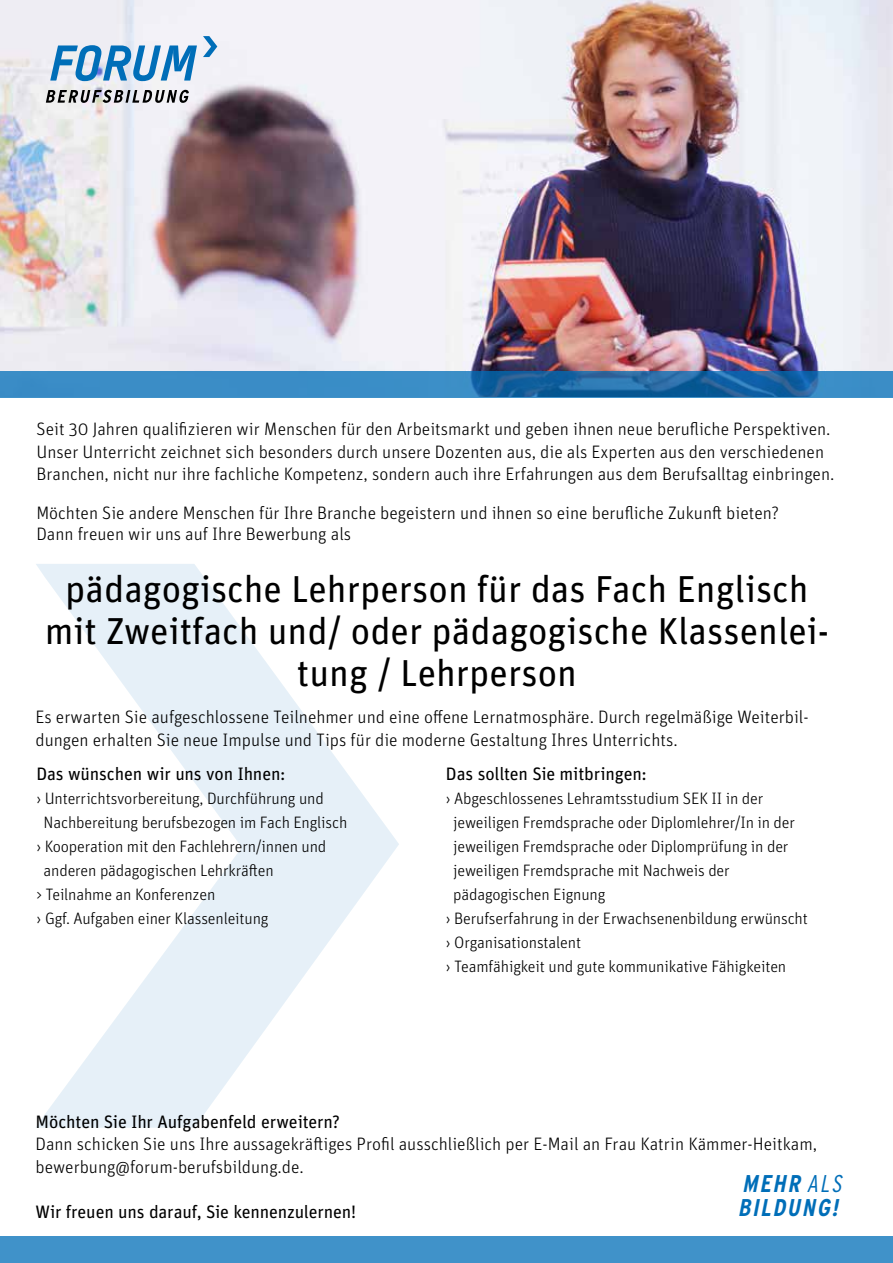
<style>
.page{position:relative;width:893px;height:1263px;background:#fff}
.page>*{position:absolute;margin:0;border:0;box-sizing:border-box;transform-origin:0 0}
.t1{font:37.5px/42px "Unit OT";color:#000;text-align:center}
.t2{font:italic 700 condensed 24.15px/23.7px "Interstate";color:#006eb8}
.t3{font:300 18px/22.5px "Unit OT";color:#000}
.t4{font:18px "Unit OT";letter-spacing:-.01em;color:#000}
.t5{font:300 16.5px "Unit OT";letter-spacing:-.01em;color:#000}
.s1{font-weight:300}
</style>
<div class="page">
<img style="left:0;top:0;width:892px;height:371px">
<div style="left:0;top:1237px;width:893px;height:26px;background:#4092c9"></div>
<svg style="left:0;top:371px;width:893px;height:27px;fill:#3a8cc6"></svg>
<svg style="left:36px;top:564px;width:363px;height:564px"></svg>
<svg style="left:46px;top:90px;width:143px;height:13px"></svg>
<svg style="left:50px;top:45px;width:147px;height:36px"></svg>
<svg style="left:203px;top:36px;width:14px;height:21px"></svg>
<p class="t3" style="left:37px;top:418px;width:799px">Seit 30 Jahren qualifizieren wir Menschen für den Arbeitsmarkt und geben ihnen neue berufliche Perspektiven.<br>Unser Unterricht zeichnet sich besonders durch unsere Dozenten aus, die als Experten aus den verschiedenen<br>Branchen, nicht nur ihre fachliche Kompetenz, sondern auch ihre Erfahrungen aus dem Berufsalltag einbringen.</p>
<p class="t3" style="left:36px;top:502px;width:744px;line-height:21px">Möchten Sie andere Menschen für Ihre Branche begeistern und ihnen so eine berufliche Zukunft bieten?<br>Dann freuen wir uns auf Ihre Bewerbung als</p>
<h1 class="t1" style="left:45px;top:567px;width:786px">pädagogische Lehrperson für das Fach Englisch mit Zweitfach und/ oder pädagogische Klassenlei&shy;tung / Lehrperson</h1>
<p class="t3" style="left:36px;top:706px;width:775px">Es erwarten Sie aufgeschlossene Teilnehmer und eine offene Lernatmosphäre. Durch regelmäßige Weiterbil&shy;dungen erhalten Sie neue Impulse und Tips für die moderne Gestaltung Ihres Unterrichts.</p>
<p class="t4" style="left:36px;top:762px;width:251px">Das wünschen wir uns von Ihnen:</p>
<p class="t5" style="left:36px;top:788px;width:289px">› Unterrichtsvorbereitung, Durchführung und</p>
<p class="t5" style="left:44px;top:812px;width:305px">Nachbereitung berufsbezogen im Fach Englisch</p>
<p class="t5" style="left:36px;top:836px;width:292px">› Kooperation mit den Fachlehrern/innen und</p>
<p class="t5" style="left:44px;top:860px;width:232px">anderen pädagogischen Lehrkräften</p>
<p class="t5" style="left:36px;top:884px;width:180px">&gt; Teilnahme an Konferenzen</p>
<p class="t5" style="left:36px;top:908px;width:234px">› Ggf. Aufgaben einer Klassenleitung</p>
<p class="t4" style="left:446px;top:762px;width:203px">Das sollten Sie mitbringen:</p>
<p class="t5" style="left:446px;top:788px;width:319px">› Abgeschlossenes Lehramtsstudium SEK II in der</p>
<p class="t5" style="left:453px;top:812px;width:343px">jeweiligen Fremdsprache oder Diplomlehrer/In in der</p>
<p class="t5" style="left:453px;top:836px;width:337px">jeweiligen Fremdsprache oder Diplomprüfung in der</p>
<p class="t5" style="left:453px;top:860px;width:278px">jeweiligen Fremdsprache mit Nachweis der</p>
<p class="t5" style="left:453px;top:884px;width:154px">pädagogischen Eignung</p>
<p class="t5" style="left:446px;top:908px;width:363px">› Berufserfahrung in der Erwachsenenbildung erwünscht</p>
<p class="t5" style="left:446px;top:932px;width:137px">› Organisationstalent</p>
<p class="t5" style="left:446px;top:956px;width:342px">› Teamfähigkeit und gute kommunikative Fähigkeiten</p>
<p class="t4" style="left:36px;top:1110px;width:306px">Möchten Sie Ihr Aufgabenfeld erweitern?</p>
<p class="t3" style="left:36px;top:1133px;width:783px">Dann schicken Sie uns Ihre aussagekräftiges Profil ausschließlich per E-Mail an Frau Katrin Kämmer-Heitkam, bewerbung@forum-berufsbildung.de.</p>
<p class="t4" style="left:36px;top:1200px;width:322px">Wir freuen uns darauf, Sie kennenzulernen!</p>
<h2 class="t2" style="left:738px;top:1171px;width:111px">MEHR <span class="s1">ALS<br></span>BILDUNG!</h2>
</div>
